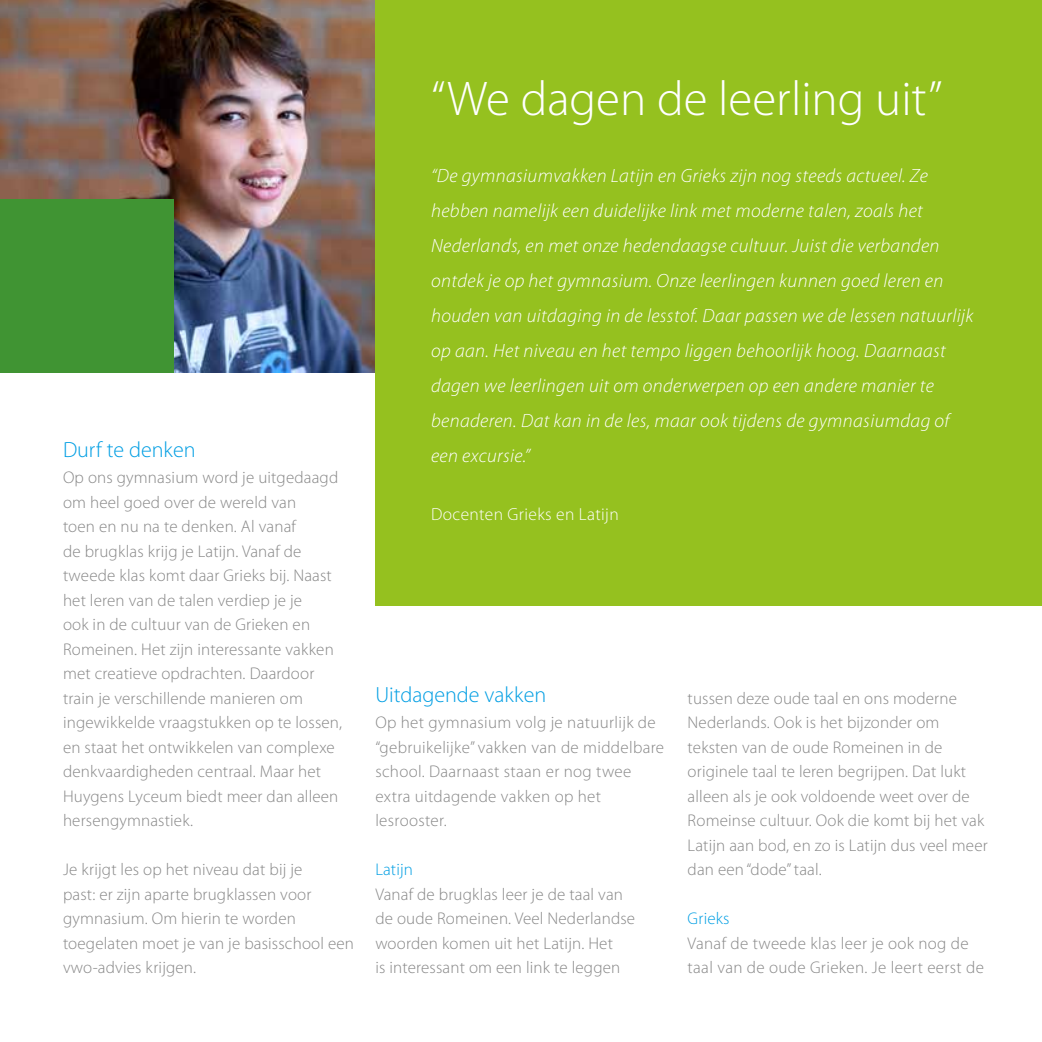
<style>
.page{position:relative;width:1042px;height:1042px;background:#fff}
.page>*{position:absolute;margin:0;border:0;box-sizing:border-box;transform-origin:0 0}
.t1{font:300 49px "Myriad Pro";color:#fff}
.t2{font:300 22.05px "Myriad Pro";color:#009ee3}
.t3{font:italic 300 19.25px/35px "Myriad Pro";letter-spacing:.02em;color:#fff}
.t4{font:300 17.5px "Myriad Pro";letter-spacing:.02em;color:#fff}
.t5{font:300 16.97px/24.5px "Myriad Pro";letter-spacing:.01em;color:#878787}
.t6{font:300 16.97px "Myriad Pro";letter-spacing:.01em;color:#009ee3}
</style>
<div class="page">
<img style="left:0;top:0;width:375px;height:373px">
<div style="left:375px;top:0;width:667px;height:606px;background:#95c11f"></div>
<div style="left:0;top:199px;width:174px;height:174px;background:#409433"></div>
<p class="t2" style="left:63px;top:438px;width:134px">Durf te denken</p>
<p class="t5" style="left:63px;top:466px;width:281px">Op ons gymnasium word je uitgedaagd om heel goed over de wereld van<br>toen en nu na te denken. Al vanaf<br>de brugklas krijg je Latijn. Vanaf de tweede klas komt daar Grieks bij. Naast het leren van de talen verdiep je je<br>ook in de cultuur van de Grieken en Romeinen. Het zijn interessante vakken met creatieve opdrachten. Daardoor train je verschillende manieren om ingewikkelde vraagstukken op te lossen, en staat het ontwikkelen van complexe denkvaardigheden centraal. Maar het Huygens Lyceum biedt meer dan alleen hersengymnastiek.</p>
<p class="t5" style="left:63px;top:858px;width:292px">Je krijgt les op het niveau dat bij je<br>past: er zijn aparte brugklassen voor gymnasium. Om hierin te worden toegelaten moet je van je basisschool een vwo-advies krijgen.</p>
<h1 class="t1" style="left:431px;top:71px;width:513px">“We dagen de leerling uit”</h1>
<p class="t3" style="left:431px;top:159px;width:544px">“De gymnasiumvakken Latijn en Grieks zijn nog steeds actueel. Ze hebben namelijk een duidelijke link met moderne talen, zoals het Nederlands, en met onze hedendaagse cultuur. Juist die verbanden ontdek je op het gymnasium. Onze leerlingen kunnen goed leren en houden van uitdaging in de lesstof. Daar passen we de lessen natuurlijk op aan. Het niveau en het tempo liggen behoorlijk hoog. Daarnaast dagen we leerlingen uit om onderwerpen op een andere manier te benaderen. Dat kan in de les, maar ook tijdens de gymnasiumdag of een excursie.”</p>
<p class="t4" style="left:431px;top:505px;width:189px">Docenten Grieks en Latijn</p>
<p class="t2" style="left:375px;top:683px;width:172px">Uitdagende vakken</p>
<p class="t5" style="left:375px;top:711px;width:290px">Op het gymnasium volg je natuurlijk de “gebruikelijke” vakken van de middelbare school. Daarnaast staan er nog twee extra uitdagende vakken op het lesrooster.</p>
<p class="t6" style="left:375px;top:860px;width:39px">Latijn</p>
<p class="t5" style="left:375px;top:882px;width:261px">Vanaf de brugklas leer je de taal van de oude Romeinen. Veel Nederlandse woorden komen uit het Latijn. Het<br>is interessant om een link te leggen</p>
<p class="t5" style="left:687px;top:686px;width:302px">tussen deze oude taal en ons moderne Nederlands. Ook is het bijzonder om teksten van de oude Romeinen in de originele taal te leren begrijpen. Dat lukt alleen als je ook voldoende weet over de Romeinse cultuur. Ook die komt bij het vak Latijn aan bod, en zo is Latijn dus veel meer dan een “dode” taal.</p>
<p class="t6" style="left:687px;top:909px;width:43px">Grieks</p>
<p class="t5" style="left:687px;top:931px;width:298px">Vanaf de tweede klas leer je ook nog de taal van de oude Grieken. Je leert eerst de</p>
</div>
